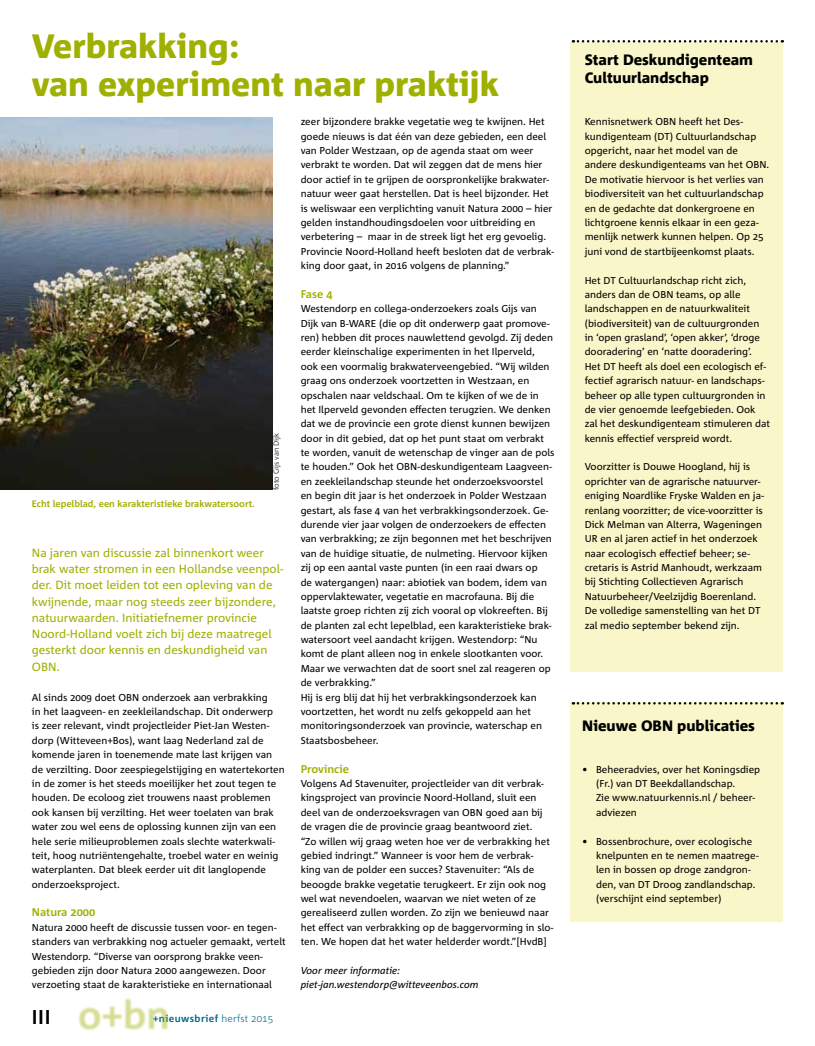
<style>
.page{position:relative;width:815px;height:1046px;background:#fff}
.page>*{position:absolute;margin:0;border:0;box-sizing:border-box;transform-origin:0 0}
.t1{font:800 33.75px/37.5px "Corpid C1";color:#9fb000}
.t2{font:700 20px "Corpid C1";color:#000}
.t3{font:800 15px/17.5px "Corpid C1";color:#000}
.t4{font:11.88px/16.2px "Corpid C1";color:#9fb000}
.t5{font:700 11.25px "Corpid C1";color:#9fb000}
.t6{font:10px/14.4px "Corpid C1";color:#000}
.t7{font:italic 10px/14.4px "Corpid C1";color:#000}
.t8{font:700 10px "Corpid C1";letter-spacing:.04em;color:#006888}
.t9{font:700 9.38px "Corpid C1";color:#9fb000}
.t10{font:300 7.5px "Corpid C1";color:#000}
.s1{font-weight:300}
</style>
<div class="page">
<div style="left:78px;top:997px;width:91px;height:33px;background:#9fb000;opacity:.43"></div>
<div style="left:570px;top:43px;width:213px;height:628px;background:#f9f6c9"></div>
<div style="left:570px;top:702px;width:213px;height:219px;background:#f9f6c9"></div>
<img style="left:0;top:117px;width:273px;height:373px">
<svg style="left:573px;top:702px;width:210px;height:2px"></svg>
<svg style="left:573px;top:40px;width:210px;height:3px"></svg>
<h1 class="t1" style="left:32px;top:27px;width:469px">Verbrakking:<br>van experiment naar praktijk</h1>
<p class="t6" style="left:301px;top:114px;width:255px">zeer bijzondere brakke vegetatie weg te kwijnen. Het goede nieuws is dat één van deze gebieden, een deel van Polder Westzaan, op de agenda staat om weer verbrakt te worden. Dat wil zeggen dat de mens hier door actief in te grijpen de oorspronkelijke brakwater&shy;natuur weer gaat herstellen. Dat is heel bijzonder. Het is weliswaar een verplichting vanuit Natura 2000 – hier gelden instandhoudingsdoelen voor uitbreiding en verbetering – maar in de streek ligt het erg gevoelig.<br>Provincie Noord-Holland heeft besloten dat de verbrak&shy;king door gaat, in 2016 volgens de planning.”</p>
<p class="t5" style="left:301px;top:287px;width:33px">Fase 4</p>
<p class="t6" style="left:301px;top:301px;width:255px">Westendorp en collega-onderzoekers zoals Gijs van Dijk van B-WARE (die op dit onderwerp gaat promove&shy;ren) hebben dit proces nauwlettend gevolgd. Zij deden eerder kleinschalige experimenten in het Ilperveld, ook een voormalig brakwaterveengebied. “Wij wilden graag ons onderzoek voortzetten in Westzaan, en opschalen naar veldschaal. Om te kijken of we de in het Ilperveld gevonden effecten terugzien. We denken dat we de provincie een grote dienst kunnen bewijzen door in dit gebied, dat op het punt staat om verbrakt te worden, vanuit de wetenschap de vinger aan de pols te houden.” Ook het OBN-deskundigenteam Laagveen&shy;en zeekleilandschap steunde het onderzoeksvoorstel en begin dit jaar is het onderzoek in Polder Westzaan gestart, als fase 4 van het verbrakkingsonderzoek. Ge&shy;durende vier jaar volgen de onderzoekers de effecten van verbrakking; ze zijn begonnen met het beschrijven van de huidige situatie, de nulmeting. Hiervoor kijken zij op een aantal vaste punten (in een raai dwars op<br>de watergangen) naar: abiotiek van bodem, idem van oppervlaktewater, vegetatie en macrofauna. Bij die laatste groep richten zij zich vooral op vlokreeften. Bij de planten zal echt lepelblad, een karakteristieke brak&shy;watersoort veel aandacht krijgen. Westendorp: “Nu komt de plant alleen nog in enkele slootkanten voor.<br>Maar we verwachten dat de soort snel zal reageren op de verbrakking.”<br>Hij is erg blij dat hij het verbrakkingsonderzoek kan voortzetten, het wordt nu zelfs gekoppeld aan het monitoringsonderzoek van provincie, waterschap en Staatsbosbeheer.</p>
<p class="t5" style="left:301px;top:761px;width:50px">Provincie</p>
<p class="t6" style="left:301px;top:775px;width:254px">Volgens Ad Stavenuiter, projectleider van dit verbrak&shy;kingsproject van provincie Noord-Holland, sluit een deel van de onderzoeksvragen van OBN goed aan bij de vragen die de provincie graag beantwoord ziet.<br>“Zo willen wij graag weten hoe ver de verbrakking het gebied indringt.” Wanneer is voor hem de verbrak&shy;king van de polder een succes? Stavenuiter: “Als de beoogde brakke vegetatie terugkeert. Er zijn ook nog wel wat nevendoelen, waarvan we niet weten of ze gerealiseerd zullen worden. Zo zijn we benieuwd naar het effect van verbrakking op de baggervorming in slo&shy;ten. We hopen dat het water helderder wordt.”[HvdB]</p>
<p class="t7" style="left:301px;top:962px;width:179px">Voor meer informatie: piet-jan.westendorp@witteveenbos.com</p>
<p class="t10" style="left:271px;top:490px;width:58px;rotate:-90deg">foto Gijs van Dijk</p>
<p class="t9" style="left:32px;top:498px;width:224px">Echt lepelblad, een karakteristieke brakwatersoort.</p>
<p class="t4" style="left:32px;top:544px;width:253px">Na jaren van discussie zal binnenkort weer brak water stromen in een Hollandse veenpol&shy;der. Dit moet leiden tot een opleving van de kwijnende, maar nog steeds zeer bijzondere, natuurwaarden. Initiatiefnemer provincie Noord-Holland voelt zich bij deze maatregel gesterkt door kennis en deskundigheid van OBN.</p>
<p class="t6" style="left:32px;top:689px;width:254px">Al sinds 2009 doet OBN onderzoek aan verbrakking<br>in het laagveen- en zeekleilandschap. Dit onderwerp<br>is zeer relevant, vindt projectleider Piet-Jan Westen&shy;dorp (Witteveen+Bos), want laag Nederland zal de komende jaren in toenemende mate last krijgen van de verzilting. Door zeespiegelstijging en watertekorten in de zomer is het steeds moeilijker het zout tegen te houden. De ecoloog ziet trouwens naast problemen ook kansen bij verzilting. Het weer toelaten van brak water zou wel eens de oplossing kunnen zijn van een hele serie milieuproblemen zoals slechte waterkwali&shy;teit, hoog nutriëntengehalte, troebel water en weinig waterplanten. Dat bleek eerder uit dit langlopende onderzoeksproject.</p>
<p class="t5" style="left:32px;top:905px;width:65px">Natura 2000</p>
<p class="t6" style="left:32px;top:919px;width:255px">Natura 2000 heeft de discussie tussen voor- en tegen&shy;standers van verbrakking nog actueler gemaakt, vertelt Westendorp. “Diverse van oorsprong brakke veen&shy;gebieden zijn door Natura 2000 aangewezen. Door verzoeting staat de karakteristieke en internationaal</p>
<h2 class="t2" style="left:32px;top:1004px;width:20px">III</h2>
<p class="t8" style="left:153px;top:1011px;width:122px">+nieuwsbrief <span class="s1">herfst 2015</span></p>
<h3 class="t3" style="left:585px;top:51px;width:170px">Start Deskundigenteam<br>Cultuurlandschap</h3>
<p class="t6" style="left:585px;top:114px;width:186px">Kennisnetwerk OBN heeft het Des&shy;kundigenteam (DT) Cultuurlandschap opgericht, naar het model van de andere deskundigenteams van het OBN.<br>De motivatie hiervoor is het verlies van biodiversiteit van het cultuurlandschap en de gedachte dat donkergroene en lichtgroene kennis elkaar in een geza&shy;menlijk netwerk kunnen helpen. Op 25 juni vond de startbijeenkomst plaats.</p>
<p class="t6" style="left:585px;top:272px;width:187px">Het DT Cultuurlandschap richt zich, anders dan de OBN teams, op alle landschappen en de natuurkwaliteit (biodiversiteit) van de cultuurgronden in ‘open grasland’, ‘open akker’, ‘droge dooradering’ en ‘natte dooradering’.<br>Het DT heeft als doel een ecologisch ef&shy;fectief agrarisch natuur- en landschaps&shy;beheer op alle typen cultuurgronden in de vier genoemde leefgebieden. Ook zal het deskundigenteam stimuleren dat kennis effectief verspreid wordt.</p>
<p class="t6" style="left:585px;top:459px;width:181px">Voorzitter is Douwe Hoogland, hij is oprichter van de agrarische natuurver&shy;eniging Noardlike Fryske Walden en ja&shy;renlang voorzitter; de vice-voorzitter is Dick Melman van Alterra, Wageningen UR en al jaren actief in het onderzoek naar ecologisch effectief beheer; se&shy;cretaris is Astrid Manhoudt, werkzaam bij Stichting Collectieven Agrarisch Natuurbeheer/Veelzijdig Boerenland.<br>De volledige samenstelling van het DT zal medio september bekend zijn.</p>
<h3 class="t3" style="left:582px;top:717px;width:174px">Nieuwe OBN publicaties</h3>
<p class="t6" style="left:596px;top:761px;width:166px;text-indent:-14px">• Beheeradvies, over het Koningsdiep (Fr.) van DT Beekdallandschap.<br>Zie www.natuurkennis.nl / beheer&shy;adviezen</p>
<p class="t6" style="left:596px;top:833px;width:164px;text-indent:-14px">• Bossenbrochure, over ecologische knelpunten en te nemen maatrege&shy;len in bossen op droge zandgron&shy;den, van DT Droog zandlandschap. (verschijnt eind september)</p>
</div>
